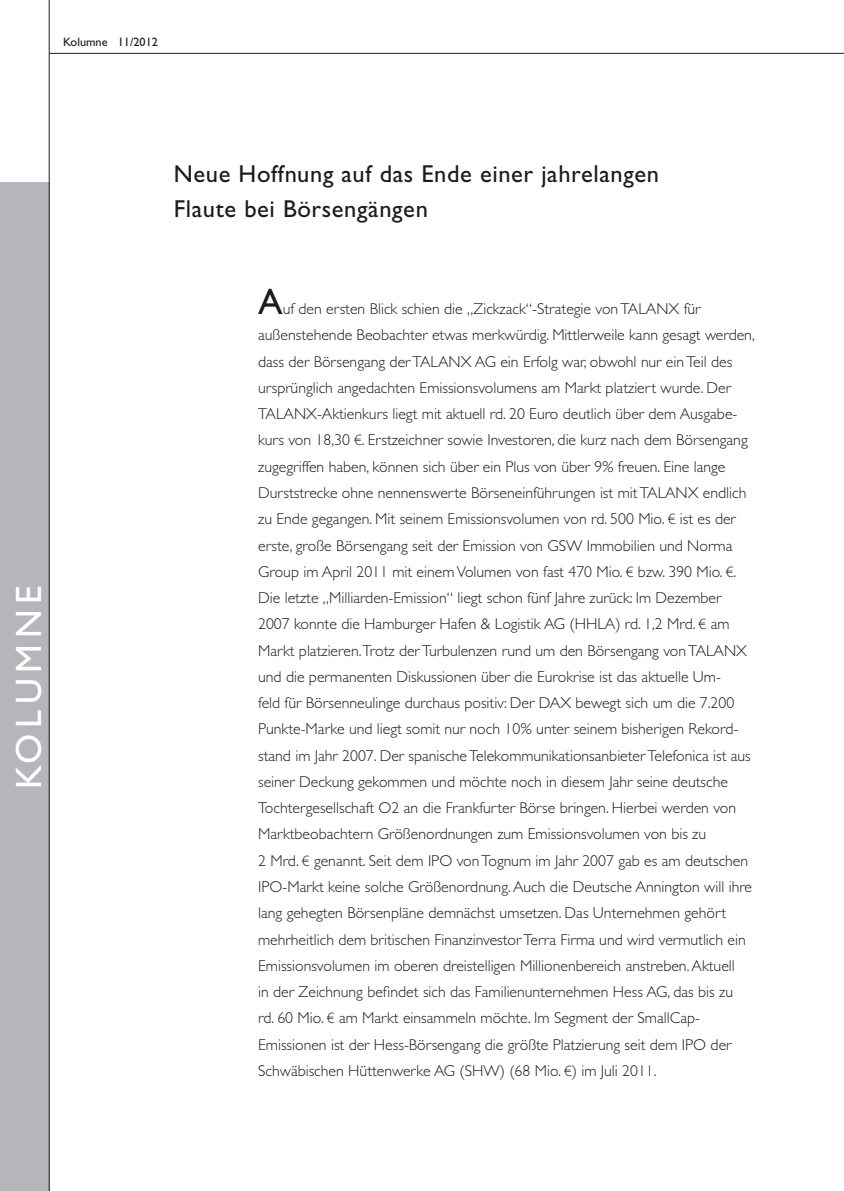
<style>
.page{position:relative;width:844px;height:1191px;background:#fff}
.page>*{position:absolute;margin:0;border:0;box-sizing:border-box;transform-origin:0 0}
.t1{font:36.75px "Gill Sans";letter-spacing:.15em;color:#fff}
.t2{font:36.75px "Gill Sans";color:#1b1c20}
.t3{font:24.5px/35px "Gill Sans";letter-spacing:.025em;color:#1b1c20}
.t4{font:300 15.75px/26.2px "Gill Sans";color:#1b1c20}
.t5{font:12.25px "Gill Sans";color:#1b1c20}
.s1{font-family:"Myriad Pro"}
</style>
<div class="page">
<div style="left:0;top:182px;width:49px;height:1009px;background:#b4b6b9"></div>
<hr style="left:49px;top:53px;width:794px;height:1px;background:#1b1c20">
<hr style="left:49px;top:0;width:1px;height:1191px;background:#1b1c20">
<p class="t5" style="left:63px;top:35px;width:46px">Kolumne</p>
<p class="t5" style="left:118px;top:35px;width:42px">11/2012</p>
<h1 class="t1" style="left:8px;top:788px;width:204px;rotate:-90deg">KOLUMNE</h1>
<h2 class="t3" style="left:174px;top:156px;width:486px">Neue Hoffnung auf das Ende einer jahrelangen<br>Flaute bei Börsengängen</h2>
<h1 class="t2" style="left:258px;top:281px;width:26px">A</h1>
<p class="t4" style="left:258px;top:296px;width:498px;text-indent:25px">uf den ersten Blick schien die „Zickzack“-Strategie von TALANX für außenstehende Beobachter etwas merkwürdig. Mittlerweile kann gesagt werden, dass der Börsengang der TALANX AG ein Erfolg war, obwohl nur ein Teil des ursprünglich angedachten Emissionsvolumens am Markt platziert wurde. Der TALANX-Aktienkurs liegt mit aktuell rd. 20 Euro deutlich über dem Ausgabe&shy;kurs von 18,30 <span class="s1">€</span>. Erstzeichner sowie Investoren, die kurz nach dem Börsengang zugegriffen haben, können sich über ein Plus von über 9% freuen. Eine lange Durststrecke ohne nennenswerte Börseneinführungen ist mit TALANX endlich zu Ende gegangen. Mit seinem Emissionsvolumen von rd. 500 Mio. <span class="s1">€</span> ist es der erste, große Börsengang seit der Emission von GSW Immobilien und Norma Group im April 2011 mit einem Volumen von fast 470 Mio. <span class="s1">€</span> bzw. 390 Mio. <span class="s1">€</span>.<br>Die letzte „Milliarden-Emission“ liegt schon fünf Jahre zurück: Im Dezember 2007 konnte die Hamburger Hafen &amp; Logistik AG (HHLA) rd. 1,2 Mrd. <span class="s1">€</span> am Markt platzieren.Trotz der Turbulenzen rund um den Börsengang von TALANX und die permanenten Diskussionen über die Eurokrise ist das aktuelle Um-<br>feld für Börsenneulinge durchaus positiv: Der DAX bewegt sich um die 7.200<br>Punkte-Marke und liegt somit nur noch 10% unter seinem bisherigen Rekord&shy;stand im Jahr 2007. Der spanische Telekommunikationsanbieter Telefonica ist aus seiner Deckung gekommen und möchte noch in diesem Jahr seine deutsche Tochtergesellschaft O2 an die Frankfurter Börse bringen. Hierbei werden von Marktbeobachtern Größenordnungen zum Emissionsvolumen von bis zu<br>2 Mrd. <span class="s1">€</span> genannt. Seit dem IPO von Tognum im Jahr 2007 gab es am deutschen IPO-Markt keine solche Größenordnung. Auch die Deutsche Annington will ihre lang gehegten Börsenpläne demnächst umsetzen. Das Unternehmen gehört mehrheitlich dem britischen Finanzinvestor Terra Firma und wird vermutlich ein Emissionsvolumen im oberen dreistelligen Millionenbereich anstreben. Aktuell<br>in der Zeichnung befindet sich das Familienunternehmen Hess AG, das bis zu<br>rd. 60 Mio. <span class="s1">€</span> am Markt einsammeln möchte. Im Segment der SmallCap-Emissionen ist der Hess-Börsengang die größte Platzierung seit dem IPO der Schwäbischen Hüttenwerke AG (SHW) (68 Mio. <span class="s1">€</span>) im Juli 2011.</p>
</div>
